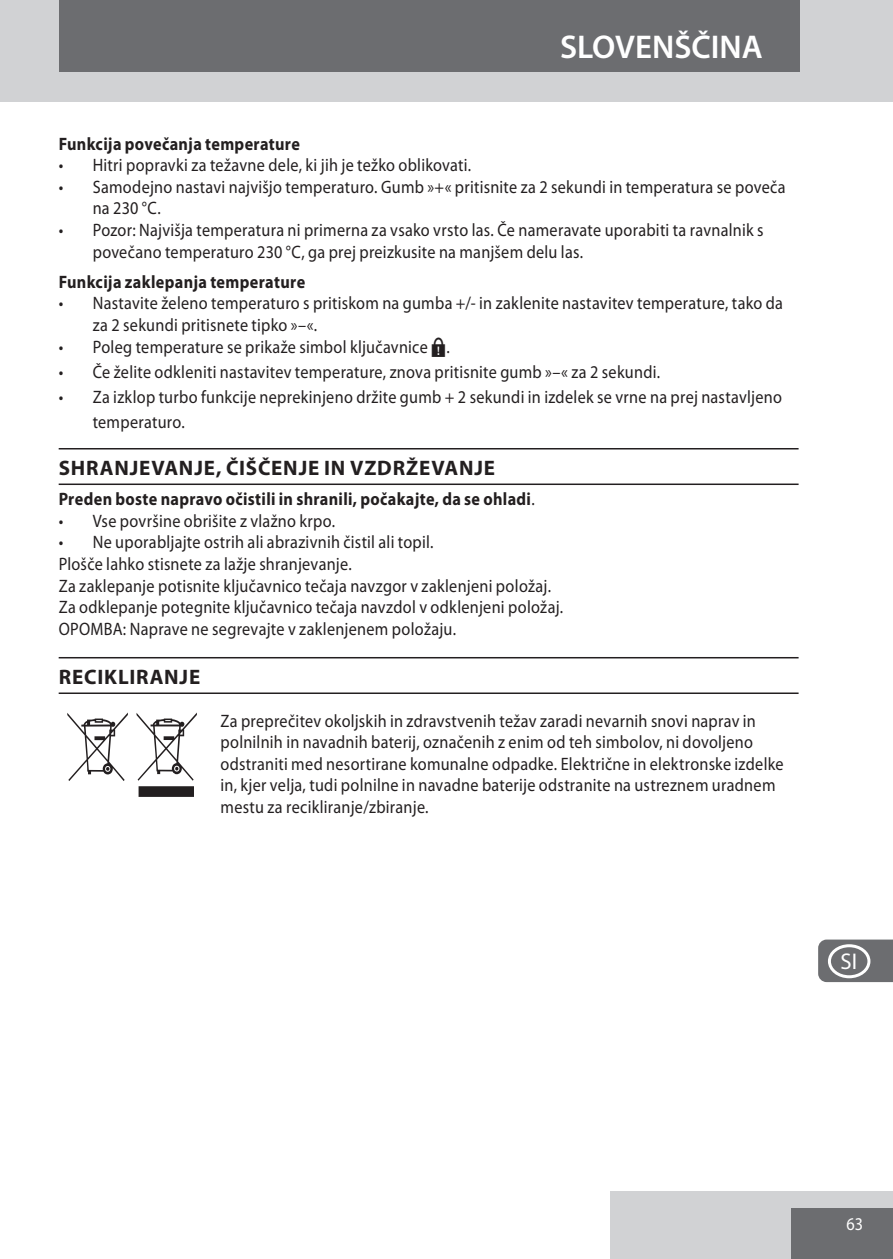
<style>
.page{position:relative;width:893px;height:1259px;background:#fff}
.page>*{position:absolute;margin:0;border:0;box-sizing:border-box;transform-origin:0 0}
.default{font:120px "Myriad Mine";color:#231f20;scale:.9 1}
.t1{font:600 33px "Myriad Pro";color:#fff}
.t2{font:22.8px "Myriad Pro";color:#fff}
.heading{font:700 21px "Myriad Pro";letter-spacing:.04em;color:#231f20}
.default-2{font:18px/21.6px "Myriad Pro";letter-spacing:.015em;color:#231f20;scale:.9 1}
.default_bullet{font:700 18px "Myriad Pro";letter-spacing:.02em;color:#231f20;scale:.9 1}
.Subheading{font:700 18px "Myriad Pro";letter-spacing:.02em;color:#231f20;scale:.9 1}
.default_bullet-2{font:18px "Myriad Pro";letter-spacing:.015em;color:#231f20;scale:.9 1}
.t3{font:18px "Myriad Pro";color:#fff;scale:.9 1}
.s1{font-family:"Myriad Points"}
.s2{font-weight:400}
</style>
<div class="page">
<div style="left:611px;top:1191px;width:282px;height:68px;background:#d1d2d4"></div>
<div style="left:791px;top:1208px;width:102px;height:51px;background:#6c6d70"></div>
<div style="left:0;top:0;width:893px;height:102px;background:#d1d2d4"></div>
<div style="left:59px;top:0;width:740px;height:72px;background:#6c6d70"></div>
<svg style="left:818px;top:939px;width:75px;height:43px;background:#757679"></svg>
<hr style="left:59px;top:448px;width:740px;height:1px;background:#231f20">
<hr style="left:59px;top:483px;width:740px;height:2px;background:#231f20">
<hr style="left:59px;top:657px;width:740px;height:1px;background:#231f20">
<hr style="left:59px;top:692px;width:740px;height:2px;background:#231f20">
<div style="left:828px;top:136px;width:42px;height:34px;border:3px solid #fff;border-radius:50%"></div>
<div style="left:828px;top:179px;width:42px;height:34px;border:3px solid #fff;border-radius:50%"></div>
<div style="left:828px;top:221px;width:42px;height:34px;border:3px solid #fff;border-radius:50%"></div>
<div style="left:828px;top:264px;width:42px;height:34px;border:3px solid #fff;border-radius:50%"></div>
<div style="left:828px;top:306px;width:42px;height:34px;border:3px solid #fff;border-radius:50%"></div>
<div style="left:828px;top:349px;width:42px;height:34px;border:3px solid #fff;border-radius:50%"></div>
<div style="left:828px;top:391px;width:42px;height:34px;border:3px solid #fff;border-radius:50%"></div>
<div style="left:828px;top:434px;width:42px;height:34px;border:3px solid #fff;border-radius:50%"></div>
<div style="left:828px;top:476px;width:42px;height:34px;border:3px solid #fff;border-radius:50%"></div>
<div style="left:828px;top:519px;width:42px;height:34px;border:3px solid #fff;border-radius:50%"></div>
<div style="left:828px;top:561px;width:42px;height:34px;border:3px solid #fff;border-radius:50%"></div>
<div style="left:828px;top:604px;width:42px;height:34px;border:3px solid #fff;border-radius:50%"></div>
<div style="left:828px;top:646px;width:42px;height:34px;border:3px solid #fff;border-radius:50%"></div>
<div style="left:828px;top:689px;width:42px;height:34px;border:3px solid #fff;border-radius:50%"></div>
<div style="left:828px;top:731px;width:42px;height:34px;border:3px solid #fff;border-radius:50%"></div>
<div style="left:828px;top:774px;width:42px;height:34px;border:3px solid #fff;border-radius:50%"></div>
<div style="left:828px;top:816px;width:42px;height:34px;border:3px solid #fff;border-radius:50%"></div>
<div style="left:828px;top:859px;width:42px;height:34px;border:3px solid #fff;border-radius:50%"></div>
<div style="left:828px;top:901px;width:42px;height:34px;border:3px solid #fff;border-radius:50%"></div>
<div style="left:828px;top:944px;width:42px;height:34px;border:3px solid #fff;border-radius:50%"></div>
<div style="left:828px;top:986px;width:42px;height:34px;border:3px solid #fff;border-radius:50%"></div>
<div style="left:828px;top:1029px;width:42px;height:34px;border:3px solid #fff;border-radius:50%"></div>
<div style="left:828px;top:1071px;width:42px;height:35px;border:3px solid #fff;border-radius:50%"></div>
<div style="left:828px;top:1114px;width:42px;height:34px;border:3px solid #fff;border-radius:50%"></div>
<p class="t1" style="left:560px;top:25px;width:204px">SLOVENŠČINA</p>
<p class="Subheading" style="left:59px;top:132px;width:270px">Funkcija povečanja temperature</p>
<p class="default-2" style="left:59px;top:154px;width:460px">• Hitri popravki za težavne dele, ki jih je težko oblikovati.</p>
<p class="default-2" style="left:93px;top:176px;width:771px;text-indent:-34px">• Samodejno nastavi najvišjo temperaturo. Gumb »+« pritisnite za 2 sekundi in temperatura se poveča na 230 °C.</p>
<p class="default-2" style="left:93px;top:219px;width:747px;text-indent:-34px">• Pozor: Najvišja temperatura ni primerna za vsako vrsto las. Če nameravate uporabiti ta ravnalnik s povečano temperaturo 230 °C, ga prej preizkusite na manjšem delu las.</p>
<p class="Subheading" style="left:59px;top:270px;width:275px">Funkcija zaklepanja temperature</p>
<p class="default-2" style="left:93px;top:292px;width:768px;text-indent:-34px">• Nastavite želeno temperaturo s pritiskom na gumba +/- in zaklenite nastavitev temperature, tako da za 2 sekundi pritisnete tipko »–«.</p>
<p class="default-2" style="left:59px;top:335px;width:436px">• Poleg temperature se prikaže simbol ključavnice <span class="s1">B</span>.</p>
<p class="default-2" style="left:59px;top:361px;width:670px">• Če želite odkleniti nastavitev temperature, znova pritisnite gumb »–« za 2 sekundi.</p>
<p class="default-2" style="left:93px;top:384px;width:767px;line-height:25.2px;text-indent:-34px">• Za izklop turbo funkcije neprekinjeno držite gumb + 2 sekundi in izdelek se vrne na prej nastavljeno temperaturo.</p>
<p class="heading" style="left:59px;top:454px;width:438px">SHRANJEVANJE, ČIŠČENJE IN VZDRŽEVANJE</p>
<p class="default_bullet" style="left:59px;top:487px;width:530px">Preden boste napravo očistili in shranili, počakajte, da se ohladi<span class="s2">.</span></p>
<p class="default-2" style="left:59px;top:509px;width:309px">• Vse površine obrišite z vlažno krpo.</p>
<p class="default-2" style="left:59px;top:531px;width:418px">• Ne uporabljajte ostrih ali abrazivnih čistil ali topil.</p>
<p class="default_bullet-2" style="left:59px;top:553px;width:327px">Plošče lahko stisnete za lažje shranjevanje.</p>
<p class="default-2" style="left:59px;top:574px;width:549px">Za zaklepanje potisnite ključavnico tečaja navzgor v zaklenjeni položaj.</p>
<p class="default-2" style="left:59px;top:596px;width:562px">Za odklepanje potegnite ključavnico tečaja navzdol v odklenjeni položaj.</p>
<p class="default-2" style="left:59px;top:617px;width:443px">OPOMBA: Naprave ne segrevajte v zaklenjenem položaju.</p>
<p class="heading" style="left:59px;top:663px;width:143px">RECIKLIRANJE</p>
<p class="default" style="left:67px;top:696px;width:151px">W</p>
<p class="default-2" style="left:220px;top:709px;width:627px">Za preprečitev okoljskih in zdravstvenih težav zaradi nevarnih snovi naprav in polnilnih in navadnih baterij, označenih z enim od teh simbolov, ni dovoljeno odstraniti med nesortirane komunalne odpadke. Električne in elektronske izdelke in, kjer velja, tudi polnilne in navadne baterije odstranite na ustreznem uradnem mestu za recikliranje/zbiranje.</p>
<p class="t2" style="left:841px;top:947px;width:18px">SI</p>
<p class="t3" style="left:846px;top:1212px;width:20px">63</p>
</div>
